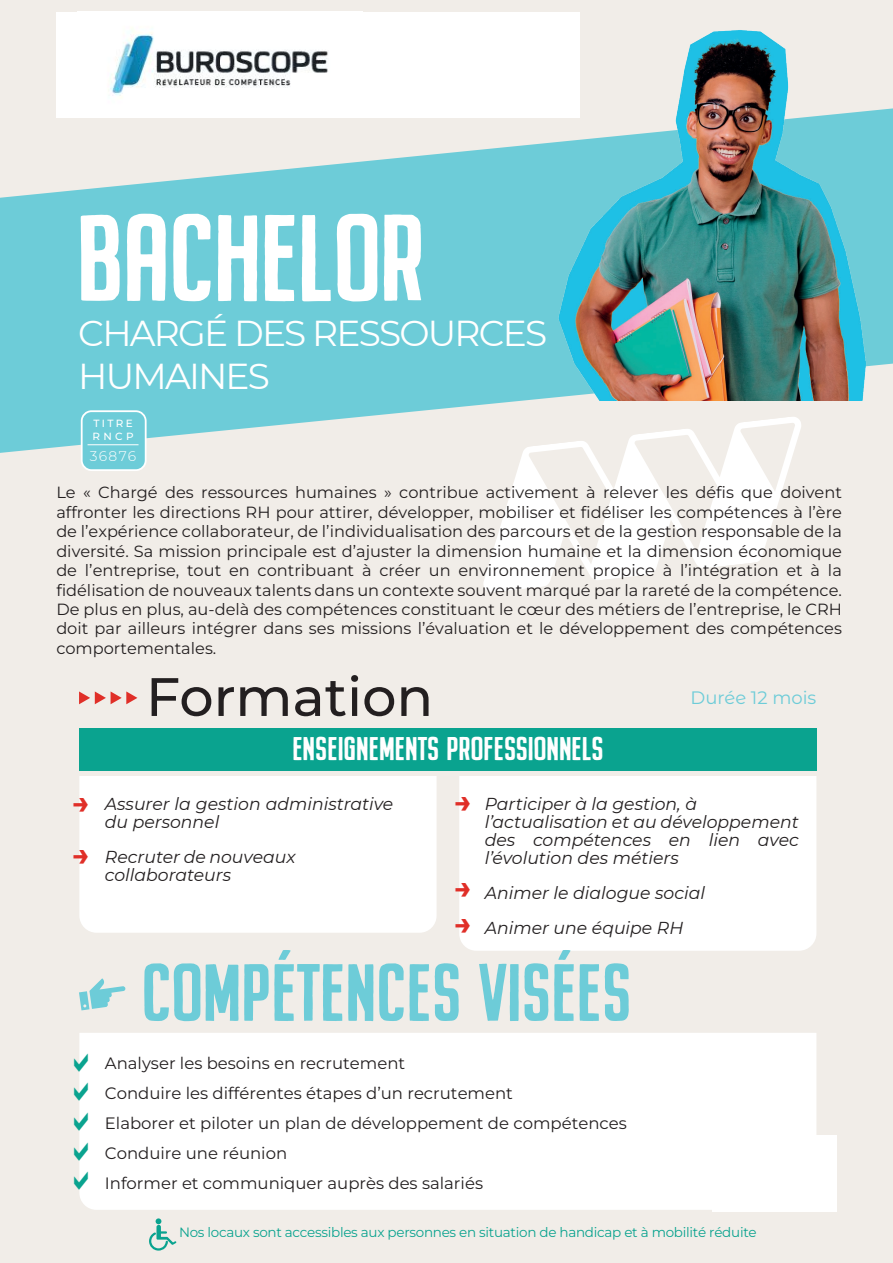
<style>
.page{position:relative;width:893px;height:1263px;background:#f1ede8}
.page>*{position:absolute;margin:0;border:0;box-sizing:border-box;transform-origin:0 0}
.t1{font:123px "Buckwheat TC";letter-spacing:-.05em;color:#fff}
.t2{font:81px "Buckwheat TC";letter-spacing:-.04em;color:#6dccd8}
.t3{font:500 54px "Montserrat";color:#231f20}
.t4{font:36px/43.2px "Montserrat";letter-spacing:-.05em;color:#fff}
.t5{font:33px "Buckwheat TC";letter-spacing:-.04em;color:#fff}
.t6{font:700 30px/51.3px "Montserrat";color:#e02f28}
.t7{font:18px "Montserrat Alternates";color:#6dccd8}
.t8{font:italic 17.25px/18px "Montserrat";color:#231f20}
.t9{font:100 16.5px/30px "Montserrat";color:#231f20}
.t10{font:100 16.2px/19.5px "Montserrat";color:#231f20;text-align:justify}
.t11{font:300 13.95px "Montserrat";letter-spacing:.1em;color:#fff}
.t12{font:100 13.5px "Montserrat";letter-spacing:-.02em;color:#0aa38f}
.t13{font:500 10.35px/12.5px "Montserrat";letter-spacing:.225em;color:#fff}
</style>
<div class="page">
<svg style="left:483px;top:453px;width:310px;height:139px"></svg>
<svg style="left:149px;top:1218px;width:27px;height:32px"></svg>
<div style="left:459px;top:776px;width:357px;height:175px;background:#fff"></div>
<div style="left:79px;top:728px;width:737px;height:42px;background:#0aa38f"></div>
<div style="left:79px;top:776px;width:358px;height:157px;background:#fff"></div>
<svg style="left:79px;top:691px;width:58px;height:13px"></svg>
<div style="left:79px;top:1033px;width:737px;height:177px;background:#fff"></div>
<svg style="left:79px;top:978px;width:46px;height:32px"></svg>
<svg style="left:0;top:117px;width:801px;height:336px;fill:#6dccd8"></svg>
<div style="left:82px;top:411px;width:64px;height:59px;background:#6dccd8;border-radius:10px"></div>
<hr style="left:88px;top:444px;width:51px;height:1px;background:#fff">
<div style="left:81px;top:410px;width:66px;height:61px;border:2px solid #fff;border-radius:10px"></div>
<img style="left:493px;top:30px;width:400px;height:371px">
<div style="left:56px;top:12px;width:524px;height:105px;background:#fff"></div>
<div style="left:712px;top:1135px;width:124px;height:76px;background:#fff"></div>
<img style="left:110px;top:31px;width:218px;height:67px">
<svg style="left:79px;top:1082px;width:9px;height:19px"></svg>
<svg style="left:79px;top:1053px;width:9px;height:18px"></svg>
<svg style="left:79px;top:1112px;width:9px;height:19px"></svg>
<svg style="left:79px;top:1142px;width:9px;height:18px"></svg>
<svg style="left:79px;top:1171px;width:9px;height:19px"></svg>
<h1 class="t1" style="left:74px;top:185px;width:355px">BACHELOR</h1>
<h3 class="t4" style="left:78px;top:310px;width:470px">CHARGÉ DES RESSOURCES<br>HUMAINES</h3>
<p class="t13" style="left:92px;top:417px;width:43px">TITRE<br>RNCP</p>
<p class="t11" style="left:90px;top:447px;width:48px">36876</p>
<p class="t10" style="left:56px;top:482px;width:787px">Le « Chargé des ressources humaines » contribue activement à relever les défis que doivent affronter les directions RH pour attirer, développer, mobiliser et fidéliser les compétences à l’ère de l’expérience collaborateur, de l’individualisation des parcours et de la gestion responsable de la diversité. Sa mission principale est d’ajuster la dimension humaine et la dimension économique de l’entreprise, tout en contribuant à créer un environnement propice à l’intégration et à la fidélisation de nouveaux talents dans un contexte souvent marqué par la rareté de la compétence.<br>De plus en plus, au-delà des compétences constituant le cœur des métiers de l’entreprise, le CRH doit par ailleurs intégrer dans ses missions l’évaluation et le développement des compétences comportementales.</p>
<h3 class="t6" style="left:72px;top:775px;width:19px">→ →</h3>
<h3 class="t3" style="left:146px;top:659px;width:289px">Formation</h3>
<p class="t7" style="left:690px;top:686px;width:127px">Durée 12 mois</p>
<h3 class="t5" style="left:292px;top:729px;width:314px">ENSEIGNEMENTS PROFESSIONNELS</h3>
<p class="t8" style="left:105px;top:794px;width:290px">Assurer la gestion administrative du personnel</p>
<p class="t8" style="left:105px;top:847px;width:192px">Recruter de nouveaux collaborateurs</p>
<p class="t8" style="left:485px;top:794px;width:316px">Participer à la gestion, à l’actualisation et au développement des compétences en lien avec l’évolution des métiers</p>
<p class="t8" style="left:485px;top:874px;width:222px;line-height:35px">Animer le dialogue social<br>Animer une équipe RH</p>
<h3 class="t6" style="left:454px;top:775px;width:19px">→</h3>
<h3 class="t6" style="left:454px;top:860px;width:19px">→</h3>
<h3 class="t6" style="left:454px;top:896px;width:19px">→</h3>
<h2 class="t2" style="left:140px;top:945px;width:495px">COMPÉTENCES VISÉES</h2>
<p class="t9" style="left:105px;top:1048px;width:523px">Analyser les besoins en recrutement<br>Conduire les différentes étapes d’un recrutement<br>Elaborer et piloter un plan de développement de compétences Conduire une réunion<br>Informer et communiquer auprès des salariés</p>
<p class="t12" style="left:179px;top:1223px;width:579px">Nos locaux sont accessibles aux personnes en situation de handicap et à mobilité réduite</p>
</div>
